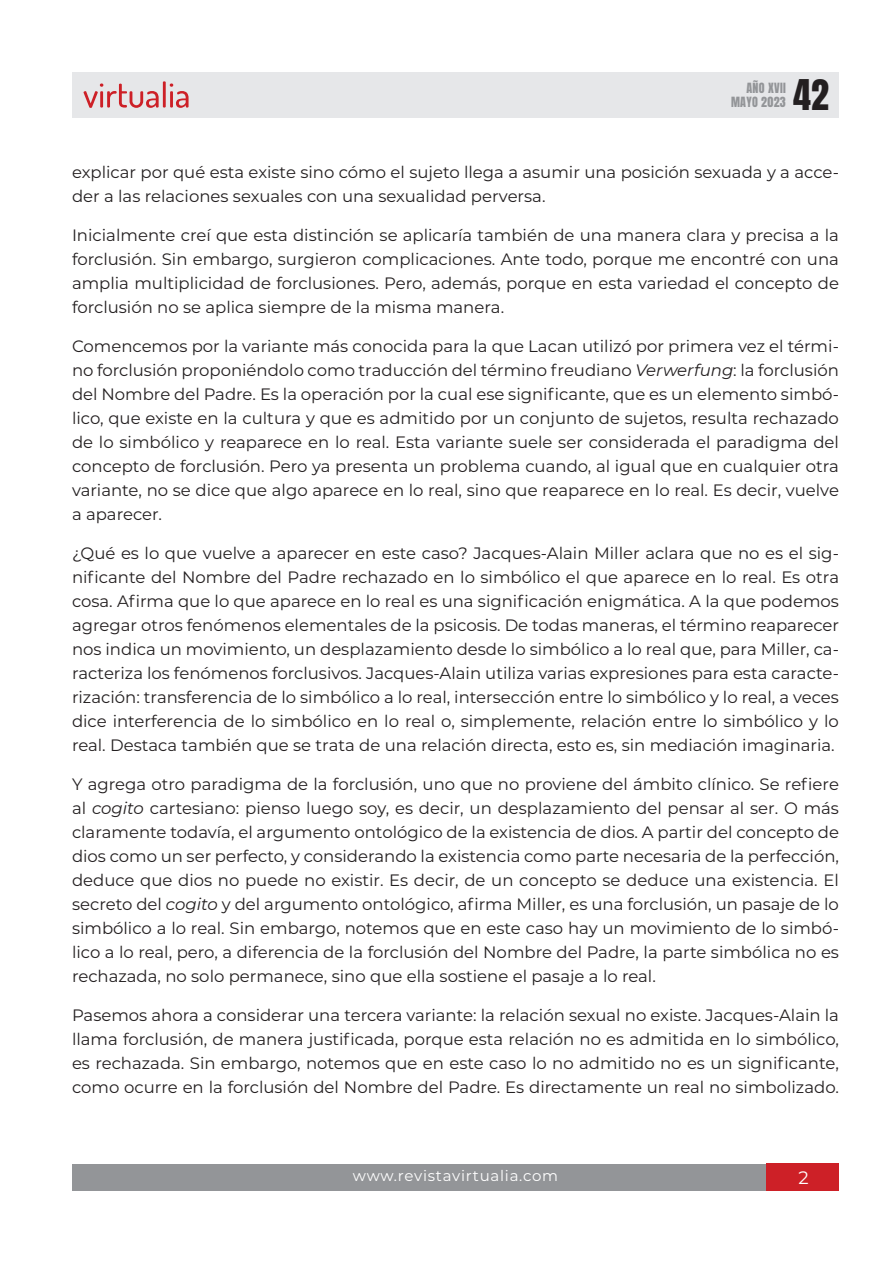
<style>
.page{position:relative;width:893px;height:1263px;background:#fff}
.page>*{position:absolute;margin:0;border:0;box-sizing:border-box;transform-origin:0 0}
.t1{font:36px "Anton";color:#231f20}
.t2{font:18px "Montserrat";color:#fff}
.Parrafo{font:16.5px/24px "Montserrat";color:#231f20;text-align:justify}
.t3{font:15px "Montserrat";letter-spacing:.05em;color:#fff}
.t4{font:12px/14.4px "Anton";letter-spacing:.025em;color:#939598;text-align:right}
.s1{font-style:italic}
</style>
<div class="page">
<div style="left:72px;top:1164px;width:750px;height:27px;background:#939598"></div>
<div style="left:767px;top:1164px;width:72px;height:27px;background:#cd2027"></div>
<div style="left:72px;top:72px;width:767px;height:45px;background:#e6e7e9"></div>
<svg style="left:84px;top:81px;width:105px;height:27px"></svg>
<p class="t4" style="left:731px;top:82px;width:56px">AÑO XVII<br>MAYO 2023</p>
<h1 class="t1" style="left:793px;top:76px;width:37px">42</h1>
<p class="Parrafo" style="left:72px;top:159px;width:768px">explicar por qué esta existe sino cómo el sujeto llega a asumir una posición sexuada y a acce&shy;der a las relaciones sexuales con una sexualidad perversa.</p>
<p class="Parrafo" style="left:72px;top:222px;width:768px">Inicialmente creí que esta distinción se aplicaría también de una manera clara y precisa a la forclusión. Sin embargo, surgieron complicaciones. Ante todo, porque me encontré con una amplia multiplicidad de forclusiones. Pero, además, porque en esta variedad el concepto de forclusión no se aplica siempre de la misma manera.</p>
<p class="Parrafo" style="left:72px;top:333px;width:768px">Comencemos por la variante más conocida para la que Lacan utilizó por primera vez el térmi&shy;no forclusión proponiéndolo como traducción del término freudiano <span class="s1">Verwerfung</span>: la forclusión del Nombre del Padre. Es la operación por la cual ese significante, que es un elemento simbó&shy;lico, que existe en la cultura y que es admitido por un conjunto de sujetos, resulta rechazado de lo simbólico y reaparece en lo real. Esta variante suele ser considerada el paradigma del concepto de forclusión. Pero ya presenta un problema cuando, al igual que en cualquier otra variante, no se dice que algo aparece en lo real, sino que reaparece en lo real. Es decir, vuelve a aparecer.</p>
<p class="Parrafo" style="left:72px;top:540px;width:769px">¿Qué es lo que vuelve a aparecer en este caso? Jacques-Alain Miller aclara que no es el sig&shy;nificante del Nombre del Padre rechazado en lo simbólico el que aparece en lo real. Es otra cosa. Afirma que lo que aparece en lo real es una significación enigmática. A la que podemos agregar otros fenómenos elementales de la psicosis. De todas maneras, el término reaparecer nos indica un movimiento, un desplazamiento desde lo simbólico a lo real que, para Miller, ca&shy;racteriza los fenómenos forclusivos. Jacques-Alain utiliza varias expresiones para esta caracte&shy;rización: transferencia de lo simbólico a lo real, intersección entre lo simbólico y lo real, a veces dice interferencia de lo simbólico en lo real o, simplemente, relación entre lo simbólico y lo real. Destaca también que se trata de una relación directa, esto es, sin mediación imaginaria.</p>
<p class="Parrafo" style="left:72px;top:771px;width:768px">Y agrega otro paradigma de la forclusión, uno que no proviene del ámbito clínico. Se refiere al <span class="s1">cogito</span> cartesiano: pienso luego soy, es decir, un desplazamiento del pensar al ser. O más claramente todavía, el argumento ontológico de la existencia de dios. A partir del concepto de dios como un ser perfecto, y considerando la existencia como parte necesaria de la perfección, deduce que dios no puede no existir. Es decir, de un concepto se deduce una existencia. El secreto del <span class="s1">cogito</span> y del argumento ontológico, afirma Miller, es una forclusión, un pasaje de lo simbólico a lo real. Sin embargo, notemos que en este caso hay un movimiento de lo simbó&shy;lico a lo real, pero, a diferencia de la forclusión del Nombre del Padre, la parte simbólica no es rechazada, no solo permanece, sino que ella sostiene el pasaje a lo real.</p>
<p class="Parrafo" style="left:72px;top:1002px;width:768px">Pasemos ahora a considerar una tercera variante: la relación sexual no existe. Jacques-Alain la llama forclusión, de manera justificada, porque esta relación no es admitida en lo simbólico, es rechazada. Sin embargo, notemos que en este caso lo no admitido no es un significante, como ocurre en la forclusión del Nombre del Padre. Es directamente un real no simbolizado.</p>
<p class="t3" style="left:353px;top:1165px;width:207px">www.revistavirtualia.com</p>
<p class="t2" style="left:798px;top:1165px;width:12px">2</p>
</div>
